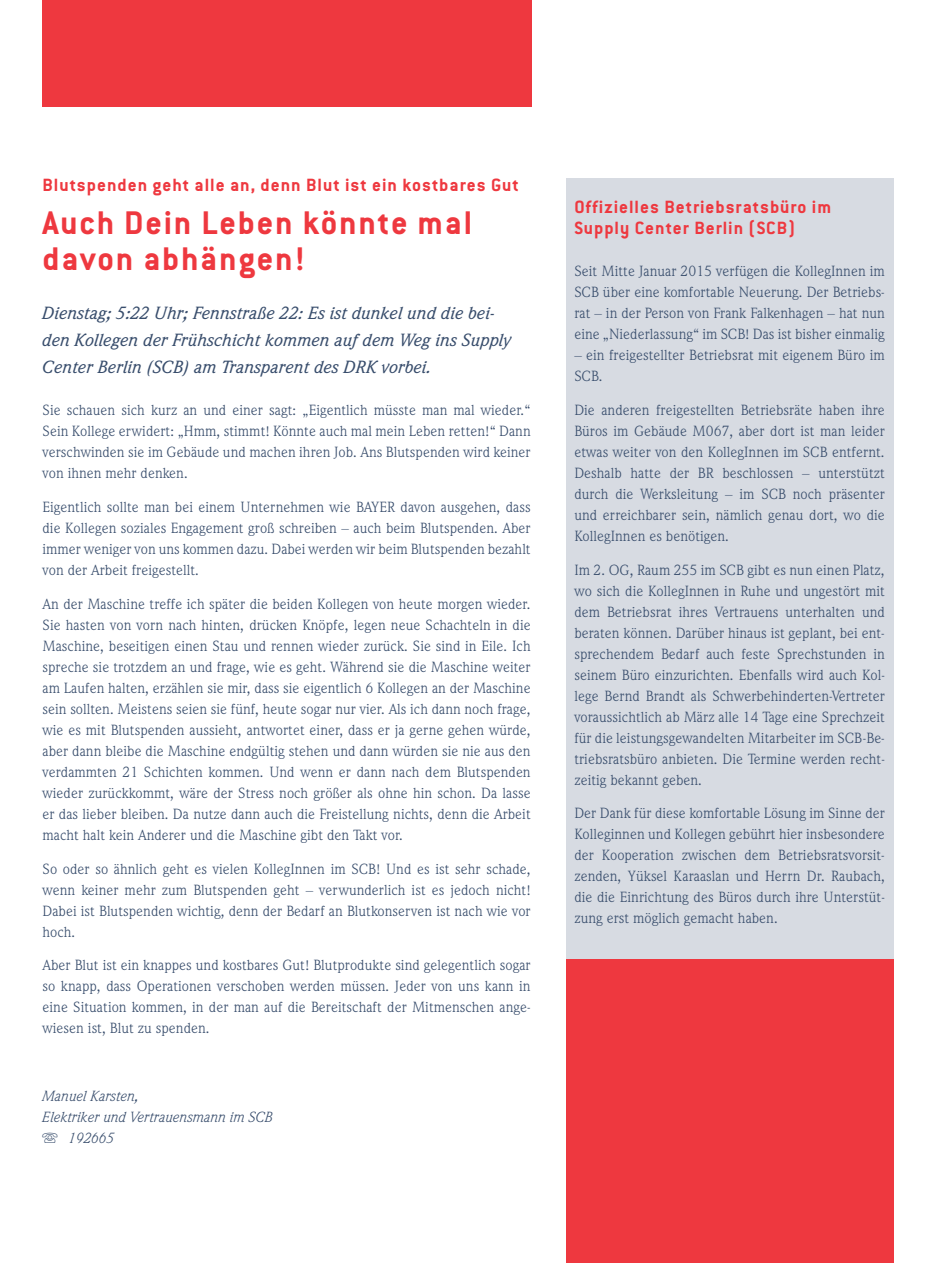
<style>
.page{position:relative;width:936px;height:1263px;background:#fff}
.page>*{position:absolute;margin:0;border:0;box-sizing:border-box;transform-origin:0 0}
.t1{font:700 36px/36px "Conduit ITC";letter-spacing:.05em;color:#ee383f}
.t2{font:700 19.5px/21px "Conduit ITC";letter-spacing:.05em;color:#ee383f}
.t3{font:italic 500 18px/27px "Weidemann IT Cby BT";color:#384d6c}
.t4{font:15px/21px "Weidemann IT Cby BT";color:#384d6c;text-align:justify}
.t5{font:italic 15px/21px "Weidemann IT Cby BT";color:#384d6c}
.s1{font-family:"European Pi Three";font-style:normal}
</style>
<div class="page">
<div style="left:566px;top:179px;width:327px;height:809px;background:#d7dbe2"></div>
<div style="left:43px;top:0;width:488px;height:106px;background:#ee383f"></div>
<div style="left:566px;top:960px;width:327px;height:303px;background:#ee383f"></div>
<h2 class="t2" style="left:43px;top:174px;width:478px">Blutspenden geht alle an, denn Blut ist ein kostbares Gut</h2>
<h1 class="t1" style="left:43px;top:204px;width:431px">Auch Dein Leben könnte mal davon abhängen!</h1>
<p class="t3" style="left:43px;top:299px;width:471px">Dienstag; 5:22 Uhr; Fennstraße 22: Es ist dunkel und die bei&shy;den Kollegen der Frühschicht kommen auf dem Weg ins Supply<br>Center Berlin (SCB) am Transparent des DRK vorbei.</p>
<p class="t4" style="left:43px;top:399px;width:489px">Sie schauen sich kurz an und einer sagt: „Eigentlich müsste man mal wieder.“ Sein Kollege erwidert: „Hmm, stimmt! Könnte auch mal mein Leben retten!“ Dann verschwinden sie im Gebäude und machen ihren Job. Ans Blutspenden wird keiner von ihnen mehr denken.</p>
<p class="t4" style="left:43px;top:496px;width:489px">Eigentlich sollte man bei einem Unternehmen wie BAYER davon ausgehen, dass die Kollegen soziales Engagement groß schreiben – auch beim Blutspenden. Aber immer weniger von uns kommen dazu. Dabei werden wir beim Blutspenden bezahlt von der Arbeit freigestellt.</p>
<p class="t4" style="left:43px;top:593px;width:489px">An der Maschine treffe ich später die beiden Kollegen von heute morgen wieder.<br>Sie hasten von vorn nach hinten, drücken Knöpfe, legen neue Schachteln in die Maschine, beseitigen einen Stau und rennen wieder zurück. Sie sind in Eile. Ich spreche sie trotzdem an und frage, wie es geht. Während sie die Maschine weiter am Laufen halten, erzählen sie mir, dass sie eigentlich 6 Kollegen an der Maschine sein sollten. Meistens seien sie fünf, heute sogar nur vier. Als ich dann noch frage, wie es mit Blutspenden aussieht, antwortet einer, dass er ja gerne gehen würde, aber dann bleibe die Maschine endgültig stehen und dann würden sie nie aus den verdammten 21 Schichten kommen. Und wenn er dann nach dem Blutspenden wieder zurückkommt, wäre der Stress noch größer als ohne hin schon. Da lasse er das lieber bleiben. Da nutze dann auch die Freistellung nichts, denn die Arbeit macht halt kein Anderer und die Maschine gibt den Takt vor.</p>
<p class="t4" style="left:43px;top:858px;width:489px">So oder so ähnlich geht es vielen KollegInnen im SCB! Und es ist sehr schade, wenn keiner mehr zum Blutspenden geht – verwunderlich ist es jedoch nicht!<br>Dabei ist Blutspenden wichtig, denn der Bedarf an Blutkonserven ist nach wie vor hoch.</p>
<p class="t4" style="left:43px;top:954px;width:489px">Aber Blut ist ein knappes und kostbares Gut! Blutprodukte sind gelegentlich sogar so knapp, dass Operationen verschoben werden müssen. Jeder von uns kann in eine Situation kommen, in der man auf die Bereitschaft der Mitmenschen ange&shy;wiesen ist, Blut zu spenden.</p>
<p class="t5" style="left:43px;top:1085px;width:232px">Manuel Karsten,<br>Elektriker und Vertrauensmann im SCB <span class="s1">s</span> 192665</p>
<h2 class="t2" style="left:574px;top:196px;width:258px">Offizielles Betriebsratsbüro im<br>Supply Center Berlin (SCB)</h2>
<p class="t4" style="left:574px;top:260px;width:312px">Seit Mitte Januar 2015 verfügen die KollegInnen im SCB über eine komfortable Neuerung. Der Betriebs&shy;rat – in der Person von Frank Falkenhagen – hat nun eine „Niederlassung“ im SCB! Das ist bisher einmalig</p>
<p class="t4" style="left:574px;top:344px;width:312px">– ein freigestellter Betriebsrat mit eigenem Büro im<br>SCB.</p>
<p class="t4" style="left:574px;top:399px;width:312px">Die anderen freigestellten Betriebsräte haben ihre Büros im Gebäude M067, aber dort ist man leider etwas weiter von den KollegInnen im SCB entfernt.<br>Deshalb hatte der BR beschlossen – unterstützt durch die Werksleitung – im SCB noch präsenter und erreichbarer sein, nämlich genau dort, wo die KollegInnen es benötigen.</p>
<p class="t4" style="left:574px;top:559px;width:312px">Im 2. OG, Raum 255 im SCB gibt es nun einen Platz, wo sich die KollegInnen in Ruhe und ungestört mit dem Betriebsrat ihres Vertrauens unterhalten und beraten können. Darüber hinaus ist geplant, bei ent&shy;sprechendem Bedarf auch feste Sprechstunden in seinem Büro einzurichten. Ebenfalls wird auch Kol&shy;lege Bernd Brandt als Schwerbehinderten-Vertreter voraussichtlich ab März alle 14 Tage eine Sprechzeit für die leistungsgewandelten Mitarbeiter im SCB-Be&shy;triebsratsbüro anbieten. Die Termine werden recht&shy;zeitig bekannt geben.</p>
<p class="t4" style="left:574px;top:803px;width:312px">Der Dank für diese komfortable Lösung im Sinne der Kolleginnen und Kollegen gebührt hier insbesondere der Kooperation zwischen dem Betriebsratsvorsit&shy;zenden, Yüksel Karaaslan und Herrn Dr. Raubach, die die Einrichtung des Büros durch ihre Unterstüt&shy;zung erst möglich gemacht haben.</p>
</div>
